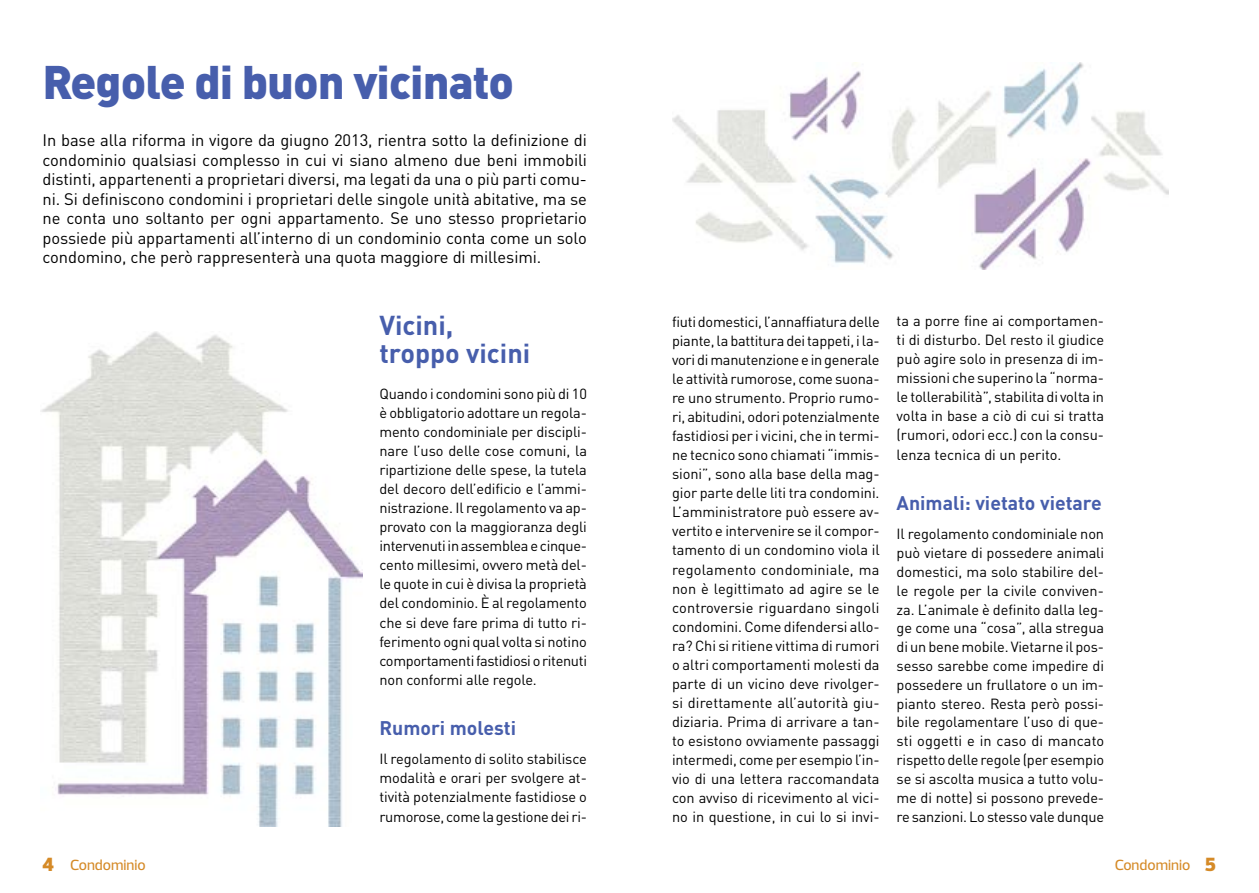
<style>
.page{position:relative;width:1259px;height:893px;background:#fff}
.page>*{position:absolute;margin:0;border:0;box-sizing:border-box;transform-origin:0 0}
.tit1ok{font:900 46.5px "DIN Pro";letter-spacing:-.02em;color:#475eac}
.tit2ok{font:700 27px "DIN Pro";color:#475eac}
.tit3{font:700 19.5px "DIN Pro";color:#475eac}
.tit2ok-2{font:900 19.5px "Prelo";color:#d58a27}
.INTRO{font:16.5px/19.5px "DIN Pro";letter-spacing:-.005em;color:#000;text-align:justify}
.testatina{font:500 15px "Prelo";color:#d58a27}
.txt_ok{font:14.55px/19px "DIN Pro";letter-spacing:-.005em;color:#000;text-align:justify}
</style>
<div class="page">
<img style="left:40px;top:332px;width:322px;height:495px">
<img style="left:672px;top:63px;width:497px;height:207px">
<p class="tit1ok" style="left:43px;top:43px;width:473px">Regole di buon vicinato</p>
<p class="INTRO" style="left:43px;top:129px;width:546px">In base alla riforma in vigore da giugno 2013, rientra sotto la definizione di condominio qualsiasi complesso in cui vi siano almeno due beni immobili distinti, appartenenti a proprietari diversi, ma legati da una o più parti comu&shy;ni. Si definiscono condomini i proprietari delle singole unità abitative, ma se ne conta uno soltanto per ogni appartamento. Se uno stesso proprietario possiede più appartamenti all’interno di un condominio conta come un solo condomino, che però rappresenterà una quota maggiore di millesimi.</p>
<p class="tit2ok" style="left:379px;top:303px;width:75px">Vicini,</p>
<p class="tit2ok" style="left:379px;top:331px;width:152px">troppo vicini</p>
<p class="txt_ok" style="left:379px;top:383px;width:209px">Quando i condomini sono più di 10 è obbligatorio adottare un regola&shy;mento condominiale per discipli&shy;nare l’uso delle cose comuni, la ripartizione delle spese, la tutela del decoro dell’edificio e l’ammi&shy;nistrazione. Il regolamento va ap&shy;provato con la maggioranza degli intervenuti in assemblea e cinque&shy;cento millesimi, ovvero metà del&shy;le quote in cui è divisa la proprietà del condominio. È al regolamento che si deve fare prima di tutto ri&shy;ferimento ogni qual volta si notino comportamenti fastidiosi o ritenuti non conformi alle regole.</p>
<p class="tit3" style="left:379px;top:711px;width:138px">Rumori molesti</p>
<p class="txt_ok" style="left:379px;top:748px;width:209px">Il regolamento di solito stabilisce modalità e orari per svolgere at&shy;tività potenzialmente fastidiose o rumorose, come la gestione dei ri-</p>
<p class="txt_ok" style="left:672px;top:311px;width:209px">fiuti domestici, l’annaffiatura delle piante, la battitura dei tappeti, i la&shy;vori di manutenzione e in generale le attività rumorose, come suona&shy;re uno strumento. Proprio rumo&shy;ri, abitudini, odori potenzialmente fastidiosi per i vicini, che in termi&shy;ne tecnico sono chiamati “immis&shy;sioni”, sono alla base della mag&shy;gior parte delle liti tra condomini.</p>
<p class="txt_ok" style="left:672px;top:501px;width:209px">L’amministratore può essere av&shy;vertito e intervenire se il compor&shy;tamento di un condomino viola il regolamento condominiale, ma non è legittimato ad agire se le controversie riguardano singoli condomini. Come difendersi allo&shy;ra? Chi si ritiene vittima di rumori o altri comportamenti molesti da parte di un vicino deve rivolger&shy;si direttamente all’autorità giu&shy;diziaria. Prima di arrivare a tan&shy;to esistono ovviamente passaggi intermedi, come per esempio l’in&shy;vio di una lettera raccomandata con avviso di ricevimento al vici&shy;no in questione, in cui lo si invi-</p>
<p class="txt_ok" style="left:896px;top:310px;width:209px">ta a porre fine ai comportamen&shy;ti di disturbo. Del resto il giudice può agire solo in presenza di im&shy;missioni che superino la “norma&shy;le tollerabilità”, stabilita di volta in volta in base a ciò di cui si tratta (rumori, odori ecc.) con la consu&shy;lenza tecnica di un perito.</p>
<p class="tit3" style="left:896px;top:486px;width:207px">Animali: vietato vietare</p>
<p class="txt_ok" style="left:896px;top:523px;width:209px">Il regolamento condominiale non può vietare di possedere animali domestici, ma solo stabilire del&shy;le regole per la civile conviven&shy;za. L’animale è definito dalla leg&shy;ge come una “cosa”, alla stregua di un bene mobile. Vietarne il pos&shy;sesso sarebbe come impedire di possedere un frullatore o un im&shy;pianto stereo. Resta però possi&shy;bile regolamentare l’uso di que&shy;sti oggetti e in caso di mancato rispetto delle regole (per esempio se si ascolta musica a tutto volu&shy;me di notte) si possono prevede&shy;re sanzioni. Lo stesso vale dunque</p>
<p class="tit2ok-2" style="left:43px;top:853px;width:13px">4</p>
<p class="testatina" style="left:70px;top:856px;width:77px">Condominio</p>
<p class="testatina" style="left:1114px;top:856px;width:77px">Condominio</p>
<p class="tit2ok-2" style="left:1205px;top:853px;width:13px">5</p>
</div>
